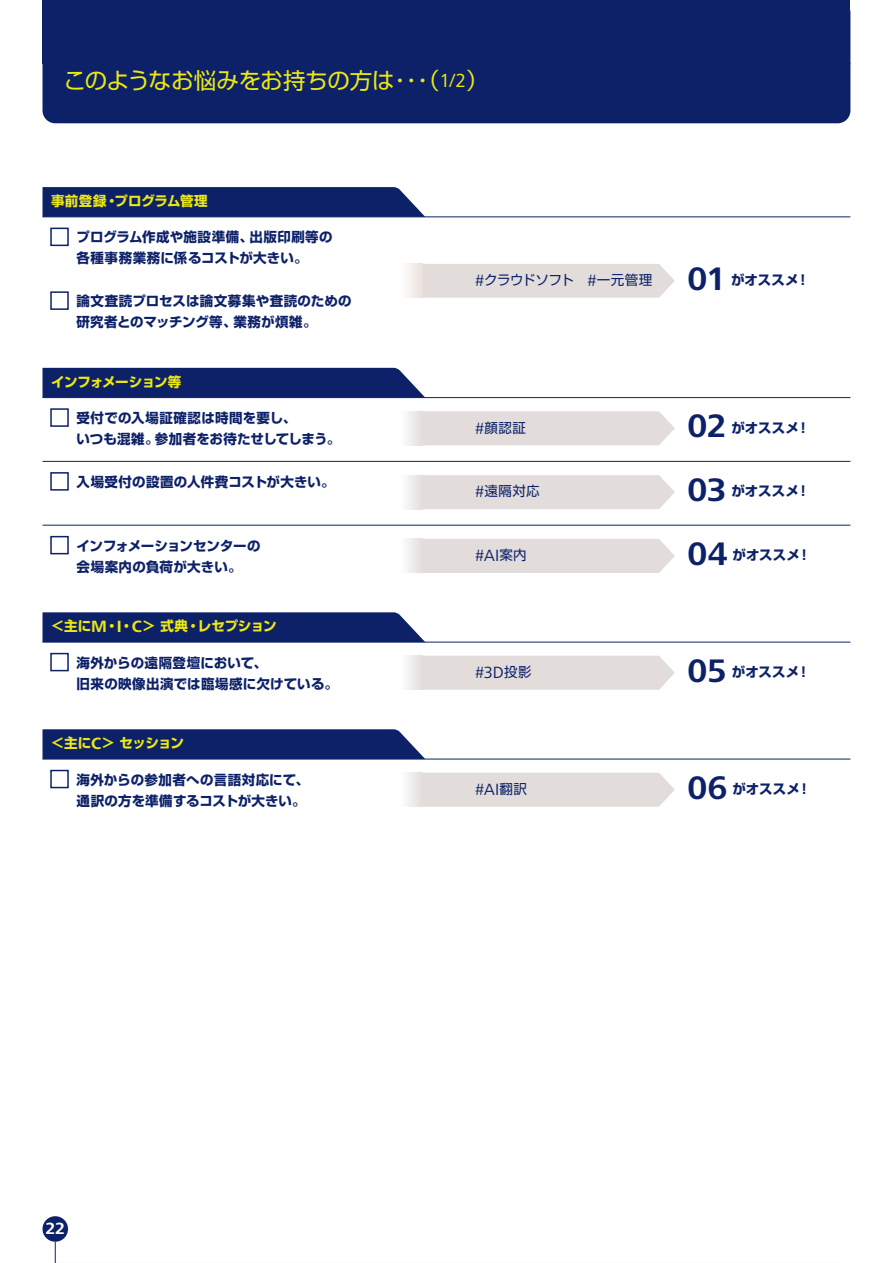
<style>
.page{position:relative;width:893px;height:1263px;background:#fff}
.page>*{position:absolute;margin:0;border:0;box-sizing:border-box;transform-origin:0 0}
.t1{font:700 33.75px "Frutiger Next LT";letter-spacing:-.02em;color:#0d2169}
.t2{font:22.5px "Shin Go Pro";letter-spacing:-.01em;color:#ece810}
.t3{font:16.8px "Frutiger Next LT";color:#0d2169}
.t4{font:700 16.8px "Frutiger Next LT";color:#fff}
.t5{font:700 13.5px/21px "Shin Go Pr 6 N";letter-spacing:.015em;color:#0d2169}
.t6{font:700 13.5px "Shin Go Pr 6 N";letter-spacing:-.03em;color:#ece810}
.t7{font:700 13.5px "Shin Go Pr 6 N";letter-spacing:-.01em;color:#ece810}
.t8{font:13.5px "Shin Go Pro";letter-spacing:-.025em;color:#0d2169}
.t9{font:700 13.5px "Shin Go Pr 6 N";color:#ece810}
.t10{font:13.5px "Shin Go Pro";letter-spacing:.02em;color:#0d2169}
.s1{font-family:"Frutiger Next LT";font-size:19.65px}
.s2{font-family:"Frutiger Next LT";font-size:16.8px}
.s3{font-family:"Shin Go Pro";font-size:13.5px}
</style>
<div class="page">
<div style="left:43px;top:0;width:807px;height:123px;background:#0d2169;border-radius:13px"></div>
<div style="left:43px;top:0;width:807px;height:64px;background:#0d2169"></div>
<div style="left:422px;top:539px;width:253px;height:34px;background:#e2ddda"></div>
<div style="left:400px;top:539px;width:22px;height:34px;background:linear-gradient(to right,#fff,#e4e0de)"></div>
<div style="left:422px;top:475px;width:253px;height:34px;background:#e2ddda"></div>
<div style="left:400px;top:475px;width:22px;height:34px;background:linear-gradient(to right,#fff,#e4e0de)"></div>
<div style="left:422px;top:411px;width:253px;height:34px;background:#e2ddda"></div>
<div style="left:400px;top:411px;width:22px;height:34px;background:linear-gradient(to right,#fff,#e4e0de)"></div>
<svg style="left:43px;top:187px;width:382px;height:30px;background:#16296e"></svg>
<div style="left:43px;top:368px;width:382px;height:29px;background:#0d2169"></div>
<div style="left:422px;top:264px;width:253px;height:34px;background:#e2ddda"></div>
<div style="left:400px;top:264px;width:22px;height:34px;background:linear-gradient(to right,#feffff,#ece3df)"></div>
<hr style="left:43px;top:461px;width:807px;height:1px;background:#0d2169">
<hr style="left:43px;top:397px;width:807px;height:1px;background:#0d2169">
<hr style="left:43px;top:217px;width:807px;height:1px;background:#0d2169">
<hr style="left:43px;top:525px;width:807px;height:1px;background:#0d2169">
<div style="left:50px;top:228px;width:19px;height:18px;border:2px solid #0d2169"></div>
<div style="left:50px;top:291px;width:19px;height:19px;border:2px solid #0d2169"></div>
<div style="left:50px;top:408px;width:19px;height:19px;border:2px solid #0d2169"></div>
<div style="left:50px;top:472px;width:19px;height:19px;border:2px solid #0d2169"></div>
<div style="left:50px;top:536px;width:19px;height:18px;border:2px solid #0d2169"></div>
<div style="left:422px;top:656px;width:253px;height:34px;background:#e2ddda"></div>
<div style="left:400px;top:656px;width:22px;height:34px;background:linear-gradient(to right,#fff,#e4e0de)"></div>
<div style="left:43px;top:612px;width:382px;height:30px;background:#0d2169"></div>
<div style="left:43px;top:729px;width:382px;height:30px;background:#0d2169"></div>
<div style="left:422px;top:773px;width:253px;height:34px;background:#e2ddda"></div>
<div style="left:400px;top:773px;width:22px;height:34px;background:linear-gradient(to right,#fff,#e4e0de)"></div>
<hr style="left:43px;top:642px;width:807px;height:1px;background:#0d2169">
<hr style="left:43px;top:759px;width:807px;height:1px;background:#0d2169">
<div style="left:50px;top:653px;width:19px;height:18px;border:2px solid #0d2169"></div>
<div style="left:50px;top:770px;width:19px;height:18px;border:2px solid #0d2169"></div>
<div style="left:43px;top:1216px;width:25px;height:26px;background:#0d2169;border-radius:50%"></div>
<h2 class="t2" style="left:64px;top:62px;width:426px">このようなお悩みをお持ちの方は・・・（<span class="s1">1/2</span>）</h2>
<p class="t9" style="left:51px;top:190px;width:158px">事前登録・プログラム管理</p>
<p class="t5" style="left:77px;top:226px;width:258px">プログラム作成や施設準備、出版印刷等の各種事務業務に係るコストが大きい。</p>
<p class="t5" style="left:77px;top:290px;width:277px">論文査読プロセスは論文募集や査読のための研究者とのマッチング等、業務が煩雑。</p>
<p class="t6" style="left:51px;top:371px;width:132px">インフォメーション等</p>
<p class="t5" style="left:77px;top:407px;width:265px">受付での入場証確認は時間を要し、<br>いつも混雑。参加者をお待たせしてしまう。</p>
<p class="t5" style="left:77px;top:471px;width:260px">入場受付の設置の人件費コストが大きい。</p>
<p class="t5" style="left:77px;top:535px;width:186px">インフォメーションセンターの会場案内の負荷が大きい。</p>
<p class="t7" style="left:51px;top:616px;width:227px">＜主に<span class="s2">M</span>・<span class="s2">I</span>・<span class="s2">C</span>＞式典・レセプション</p>
<p class="t5" style="left:77px;top:652px;width:263px">海外からの遠隔登壇において、<br>旧来の映像出演では臨場感に欠けている。</p>
<p class="t6" style="left:51px;top:732px;width:135px">＜主に<span class="s2">C</span>＞セッション</p>
<p class="t5" style="left:77px;top:769px;width:234px">海外からの参加者への言語対応にて、通訳の方を準備するコストが大きい。</p>
<p class="t8" style="left:475px;top:269px;width:179px"><span class="s2">#</span>クラウドソフト　<span class="s2">#</span>一元管理</p>
<h1 class="t1" style="left:688px;top:260px;width:40px">01</h1>
<p class="t5" style="left:731px;top:269px;width:80px">がオススメ！</p>
<p class="t10" style="left:475px;top:416px;width:52px"><span class="s2">#</span>顔認証</p>
<p class="t10" style="left:475px;top:480px;width:66px"><span class="s2">#</span>遠隔対応</p>
<p class="t3" style="left:475px;top:546px;width:53px">#AI<span class="s3">案内</span></p>
<p class="t3" style="left:475px;top:663px;width:58px">#3D<span class="s3">投影</span></p>
<p class="t3" style="left:475px;top:780px;width:54px">#AI<span class="s3">翻訳</span></p>
<h1 class="t1" style="left:688px;top:407px;width:40px">02</h1>
<p class="t5" style="left:731px;top:417px;width:80px">がオススメ！</p>
<h1 class="t1" style="left:688px;top:471px;width:40px">03</h1>
<p class="t5" style="left:731px;top:480px;width:80px">がオススメ！</p>
<h1 class="t1" style="left:688px;top:535px;width:41px">04</h1>
<p class="t5" style="left:732px;top:544px;width:80px">がオススメ！</p>
<h1 class="t1" style="left:688px;top:652px;width:41px">05</h1>
<p class="t5" style="left:732px;top:661px;width:80px">がオススメ！</p>
<h1 class="t1" style="left:688px;top:769px;width:41px">06</h1>
<p class="t5" style="left:732px;top:778px;width:80px">がオススメ！</p>
<p class="t4" style="left:45px;top:1219px;width:21px">22</p>
</div>
